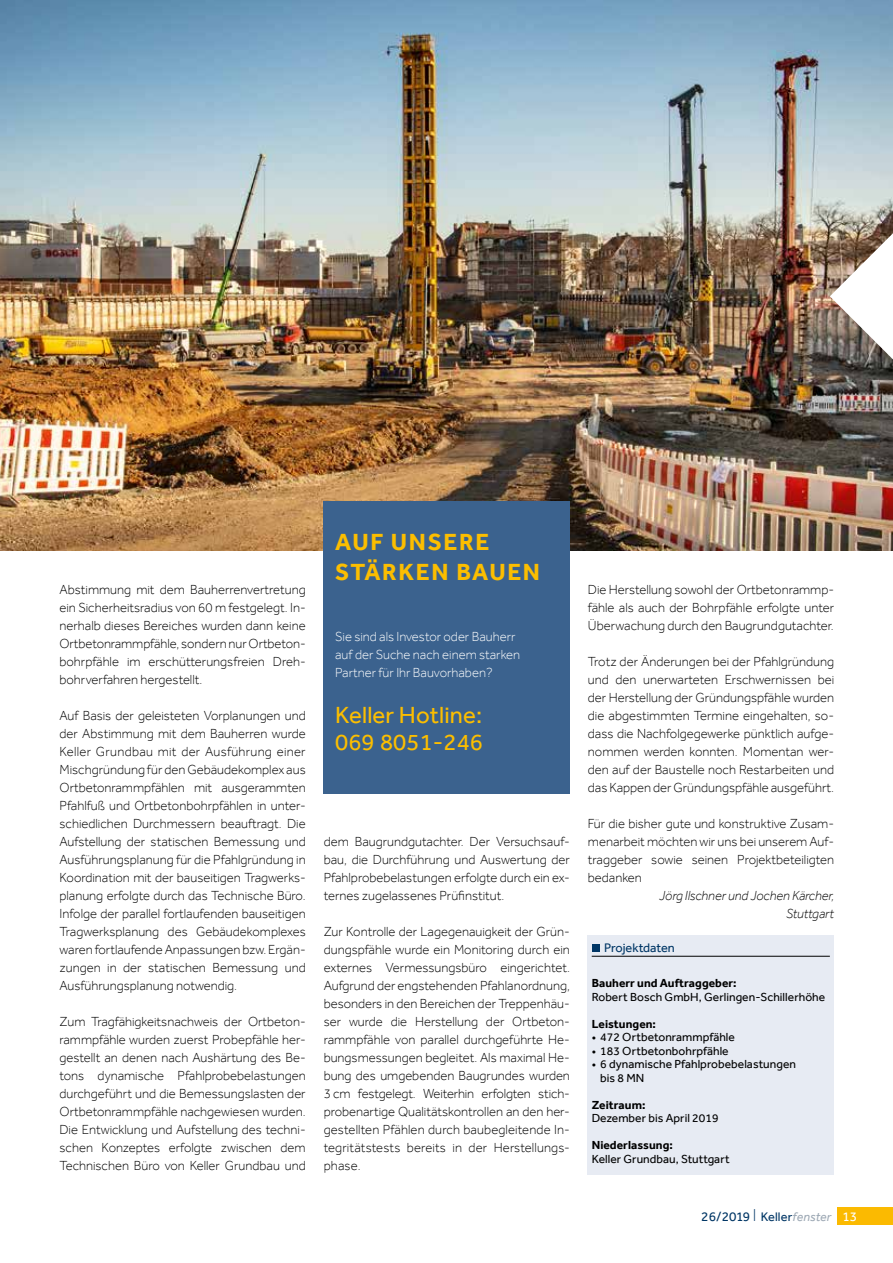
<style>
.page{position:relative;width:893px;height:1263px;background:#fff}
.page>*{position:absolute;margin:0;border:0;box-sizing:border-box;transform-origin:0 0}
.t1{font:24px/26.7px "Effra";letter-spacing:.005em;color:#fcbe00}
.t2{font:700 24px/30px "Effra";letter-spacing:.07em;color:#fcbe00}
.t3{font:300 13.5px/18px "Effra";color:#000;text-align:justify}
.t4{font:300 13.5px/18px "Effra";color:#fff}
.t5{font:italic 300 13.5px/18px "Effra";color:#000;text-align:right}
.t6{font:13.5px "Effra";letter-spacing:.01em;color:#003665}
.t7{font:12.75px "Effra";color:#003665}
.t8{font:12px/13.5px "Effra";letter-spacing:.005em;color:#000}
.t9{font:700 12px "Effra";letter-spacing:.005em;color:#000}
.s1{font-family:"Gill Sans";font-weight:300;font-size:17.4px}
.s2{font-size:12.75px}
.s3{font-style:italic;font-size:12.75px;color:#9faab6}
.s4{color:#fff}
</style>
<div class="page">
<div style="left:587px;top:934px;width:247px;height:240px;background:#e7ebf3"></div>
<hr style="left:592px;top:956px;width:238px;height:1px;background:#000">
<div style="left:592px;top:944px;width:7px;height:7px;background:#003665"></div>
<img style="left:0;top:0;width:893px;height:551px">
<img style="left:828px;top:219px;width:65px;height:155px">
<div style="left:323px;top:502px;width:247px;height:292px;background:#3b628e"></div>
<div style="left:838px;top:1208px;width:55px;height:17px;background:#fbba01"></div>
<p class="t3" style="left:60px;top:580px;width:248px;text-align:left">Abstimmung mit dem Bauherrenvertretung ein Sicherheitsradius von 60 m festgelegt. In&shy;nerhalb dieses Bereiches wurden dann keine Ortbetonrammpfähle, sondern nur Ortbeton&shy;bohrpfähle im erschütterungsfreien Dreh&shy;bohrverfahren hergestellt.</p>
<p class="t3" style="left:60px;top:706px;width:248px">Auf Basis der geleisteten Vorplanungen und der Abstimmung mit dem Bauherren wurde Keller Grundbau mit der Ausführung einer Mischgründung für den Gebäudekomplex aus Ortbetonrammpfählen mit ausgerammten Pfahlfuß und Ortbetonbohrpfählen in unter&shy;schiedlichen Durchmessern beauftragt. Die Aufstellung der statischen Bemessung und Ausführungsplanung für die Pfahlgründung in Koordination mit der bauseitigen Tragwerks&shy;planung erfolgte durch das Technische Büro.<br>Infolge der parallel fortlaufenden bauseitigen Tragwerksplanung des Gebäudekomplexes waren fortlaufende Anpassungen bzw. Ergän&shy;zungen in der statischen Bemessung und Ausführungsplanung notwendig.</p>
<p class="t3" style="left:60px;top:1012px;width:248px">Zum Tragfähigkeitsnachweis der Ortbeton&shy;rammpfähle wurden zuerst Probepfähle her&shy;gestellt an denen nach Aushärtung des Be&shy;tons dynamische Pfahlprobebelastungen durchgeführt und die Bemessungslasten der Ortbetonrammpfähle nachgewiesen wurden.<br>Die Entwicklung und Aufstellung des techni&shy;schen Konzeptes erfolgte zwischen dem Technischen Büro von Keller Grundbau und</p>
<h1 class="t2" style="left:335px;top:527px;width:203px">Auf unsere<br>Stärken bauen</h1>
<p class="t4" style="left:335px;top:627px;width:187px">Sie sind als Investor oder Bauherr auf der Suche nach einem starken<br>Partner für Ihr Bauvorhaben?</p>
<h1 class="t1" style="left:335px;top:701px;width:149px">Keller Hotline:<br>069 8051-246</h1>
<p class="t3" style="left:324px;top:832px;width:248px">dem Baugrundgutachter. Der Versuchsauf&shy;bau, die Durchführung und Auswertung der Pfahlprobebelastungen erfolgte durch ein ex&shy;ternes zugelassenes Prüfinstitut.</p>
<p class="t3" style="left:324px;top:922px;width:248px;text-align:left">Zur Kontrolle der Lagegenauigkeit der Grün&shy;dungspfähle wurde ein Monitoring durch ein externes Vermessungsbüro eingerichtet.<br>Aufgrund der engstehenden Pfahlanordnung, besonders in den Bereichen der Treppenhäu&shy;ser wurde die Herstellung der Ortbeton&shy;rammpfähle von parallel durchgeführte He&shy;bungsmessungen begleitet. Als maximal He&shy;bung des umgebenden Baugrundes wurden 3 cm festgelegt. Weiterhin erfolgten stich&shy;probenartige Qualitätskontrollen an den her&shy;gestellten Pfählen durch baubegleitende In&shy;tegritätstests bereits in der Herstellungs&shy;phase.</p>
<p class="t3" style="left:588px;top:580px;width:248px">Die Herstellung sowohl der Ortbetonrammp&shy;fähle als auch der Bohrpfähle erfolgte unter Überwachung durch den Baugrundgutachter.</p>
<p class="t3" style="left:588px;top:652px;width:248px">Trotz der Änderungen bei der Pfahlgründung und den unerwarteten Erschwernissen bei der Herstellung der Gründungspfähle wurden die abgestimmten Termine eingehalten, so&shy;dass die Nachfolgegewerke pünktlich aufge&shy;nommen werden konnten. Momentan wer&shy;den auf der Baustelle noch Restarbeiten und das Kappen der Gründungspfähle ausgeführt.</p>
<p class="t3" style="left:588px;top:814px;width:248px">Für die bisher gute und konstruktive Zusam&shy;menarbeit möchten wir uns bei unserem Auf&shy;traggeber sowie seinen Projektbeteiligten bedanken</p>
<p class="t5" style="left:659px;top:886px;width:176px">Jörg Ilschner und Jochen Kärcher,<br>Stuttgart</p>
<p class="t7" style="left:604px;top:940px;width:72px">Projektdaten</p>
<p class="t9" style="left:592px;top:976px;width:146px">Bauherr und Auftraggeber:</p>
<p class="t8" style="left:592px;top:990px;width:235px">Robert Bosch GmbH, Gerlingen-Schillerhöhe</p>
<p class="t9" style="left:592px;top:1016px;width:66px">Leistungen:</p>
<p class="t8" style="left:592px;top:1030px;width:145px">• 472 Ortbetonrammpfähle</p>
<p class="t8" style="left:592px;top:1044px;width:138px">• 183 Ortbetonbohrpfähle</p>
<p class="t8" style="left:600px;top:1057px;width:197px;text-indent:-9px">• 6 dynamische Pfahlprobebelastungen bis 8 MN</p>
<p class="t9" style="left:592px;top:1097px;width:55px">Zeitraum:</p>
<p class="t8" style="left:592px;top:1111px;width:128px">Dezember bis April 2019</p>
<p class="t9" style="left:592px;top:1138px;width:83px">Niederlassung:</p>
<p class="t8" style="left:592px;top:1152px;width:139px">Keller Grundbau, Stuttgart</p>
<p class="t6" style="left:701px;top:1208px;width:158px">26/2019 <span class="s1">l</span> <span class="s2">Keller</span><span class="s3">fenster</span> <span class="s4">13</span></p>
</div>
